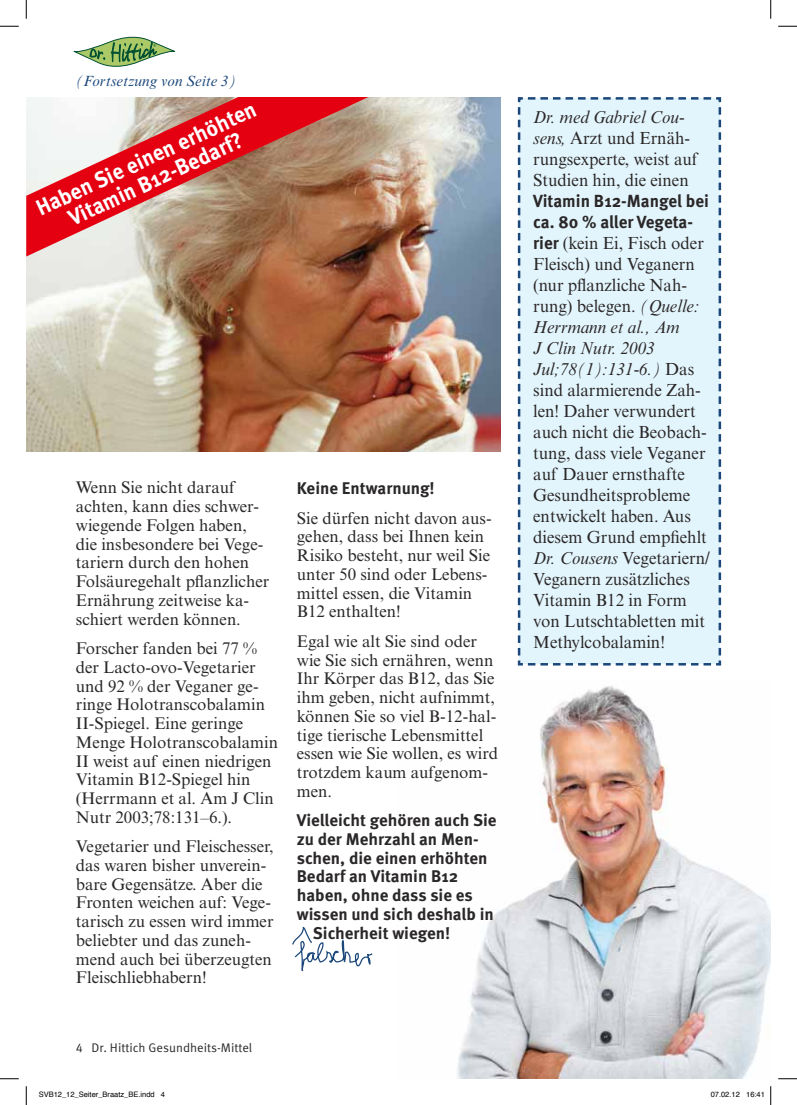
<style>
.page{position:relative;width:797px;height:1105px;background:#fff}
.page>*{position:absolute;margin:0;border:0;box-sizing:border-box;transform-origin:0 0}
.t1{font:700 22.5px/22.5px "Meta OT";color:#fff;text-align:center;scale:.95 1}
.t2{font:17.5px/21px "Times NRMT Std";color:#2a2728}
.t3{font:700 17.5px/21px "Meta OT";letter-spacing:-.005em;color:#2a2728}
.t4{font:16.88px/18.8px "Times NRMT Std";color:#2a2728}
.t5{font:700 16.88px "Meta OT";color:#2a2728}
.t6{font:italic 15px "Times NRMT Std";color:#1b477a}
.t7{font:12.5px "Meta OT";color:#2a2728}
.t8{font:7.5px "Helvetica";color:#000}
.s1{font-style:italic}
.s2{font-family:"Meta OT";font-weight:700}
</style>
<div class="page">
<img style="left:457px;top:686px;width:313px;height:393px">
<img style="left:26px;top:97px;width:474px;height:354px">
<svg style="left:26px;top:97px;width:355px;height:160px;background:#c87268"></svg>
<div style="left:517px;top:97px;width:205px;height:569px;background:#e3f5fc"></div>
<svg style="left:294px;top:939px;width:79px;height:33px"></svg>
<svg style="left:292px;top:926px;width:21px;height:20px"></svg>
<svg style="left:74px;top:37px;width:101px;height:30px"></svg>
<svg style="left:0;top:25px;width:19px;height:2px"></svg>
<svg style="left:778px;top:25px;width:19px;height:2px"></svg>
<svg style="left:0;top:1078px;width:19px;height:1px"></svg>
<svg style="left:778px;top:1078px;width:19px;height:1px"></svg>
<svg style="left:25px;top:0;width:2px;height:19px"></svg>
<svg style="left:25px;top:1086px;width:2px;height:19px"></svg>
<svg style="left:770px;top:0;width:1px;height:19px"></svg>
<svg style="left:770px;top:1086px;width:1px;height:19px"></svg>
<p class="t6" style="left:76px;top:73px;width:162px">(Fortsetzung von Seite 3)</p>
<h1 class="t1" style="left:33px;top:199px;width:254px;rotate:-25deg">Haben Sie einen erhöhten<br>Vitamin B12-Bedarf?</h1>
<p class="t4" style="left:76px;top:478px;width:195px">Wenn Sie nicht darauf achten, kann dies schwer&shy;wiegende Folgen haben, die insbesondere bei Vege&shy;tariern durch den hohen<br>Folsäuregehalt pflanzlicher<br>Ernährung zeitweise ka&shy;schiert werden können.</p>
<p class="t4" style="left:76px;top:639px;width:204px">Forscher fanden bei 77 % der Lacto-ovo-Vegetarier und 92 % der Veganer ge&shy;ringe Holotranscobalamin<br>II-Spiegel. Eine geringe<br>Menge Holotranscobalamin<br>II weist auf einen niedrigen<br>Vitamin B12-Spiegel hin (Herrmann et al. Am J Clin<br>Nutr 2003;78:131–6.).</p>
<p class="t4" style="left:76px;top:837px;width:199px">Vegetarier und Fleischesser, das waren bisher unverein&shy;bare Gegensätze. Aber die<br>Fronten weichen auf: Vege&shy;tarisch zu essen wird immer beliebter und das zuneh&shy;mend auch bei überzeugten<br>Fleischliebhabern!</p>
<p class="t5" style="left:297px;top:478px;width:139px">Keine Entwarnung!</p>
<p class="t4" style="left:297px;top:509px;width:196px">Sie dürfen nicht davon aus&shy;gehen, dass bei Ihnen kein<br>Risiko besteht, nur weil Sie unter 50 sind oder Lebens&shy;mittel essen, die Vitamin<br>B12 enthalten!</p>
<p class="t4" style="left:297px;top:632px;width:203px">Egal wie alt Sie sind oder wie Sie sich ernähren, wenn<br>Ihr Körper das B12, das Sie ihm geben, nicht aufnimmt, können Sie so viel B-12-hal&shy;tige tierische Lebensmittel essen wie Sie wollen, es wird trotzdem kaum aufgenom&shy;men.</p>
<p class="t5" style="left:297px;top:810px;width:201px">Vielleicht gehören auch Sie</p>
<p class="t5" style="left:297px;top:828px;width:183px">zu der Mehrzahl an Men-</p>
<p class="t5" style="left:297px;top:847px;width:192px">schen, die einen erhöhten</p>
<p class="t5" style="left:297px;top:866px;width:163px">Bedarf an Vitamin B12</p>
<p class="t5" style="left:297px;top:885px;width:177px">haben, ohne dass sie es</p>
<p class="t5" style="left:297px;top:903px;width:198px">wissen und sich deshalb in</p>
<p class="t5" style="left:313px;top:922px;width:139px">Sicherheit wiegen!</p>
<p class="t7" style="left:76px;top:1040px;width:178px">4 Dr. Hittich Gesundheits-Mittel</p>
<p class="t2" style="left:533px;top:106px;width:166px"><span class="s1">Dr. med Gabriel Cou&shy;sens,</span> Arzt und Ernäh&shy;rungsexperte, weist auf<br>Studien hin, die einen</p>
<p class="t3" style="left:533px;top:190px;width:177px">Vitamin B12-Mangel bei ca. 80 % aller Vegeta-</p>
<p class="t2" style="left:533px;top:232px;width:178px"><span class="s2">rier</span> (kein Ei, Fisch oder<br>Fleisch) und Veganern (nur pflanzliche Nah&shy;rung) belegen. <span class="s1">(Quelle:<br>Herrmann et al., Am<br>J Clin Nutr. 2003<br>Jul;78(1):131-6.)</span> Das sind alarmierende Zah&shy;len! Daher verwundert auch nicht die Beobach&shy;tung, dass viele Veganer auf Dauer ernsthafte<br>Gesundheitsprobleme entwickelt haben. Aus diesem Grund empfiehlt<br><span class="s1">Dr. Cousens</span> Vegetariern/<br>Veganern zusätzliches<br>Vitamin B12 in Form von Lutschtabletten mit<br>Methylcobalamin!</p>
<p class="t8" style="left:39px;top:1089px;width:128px">SVB12_12_Seiter_Braatz_BE.indd 4</p>
<p class="t8" style="left:710px;top:1089px;width:56px">07.02.12 16:41</p>
</div>
